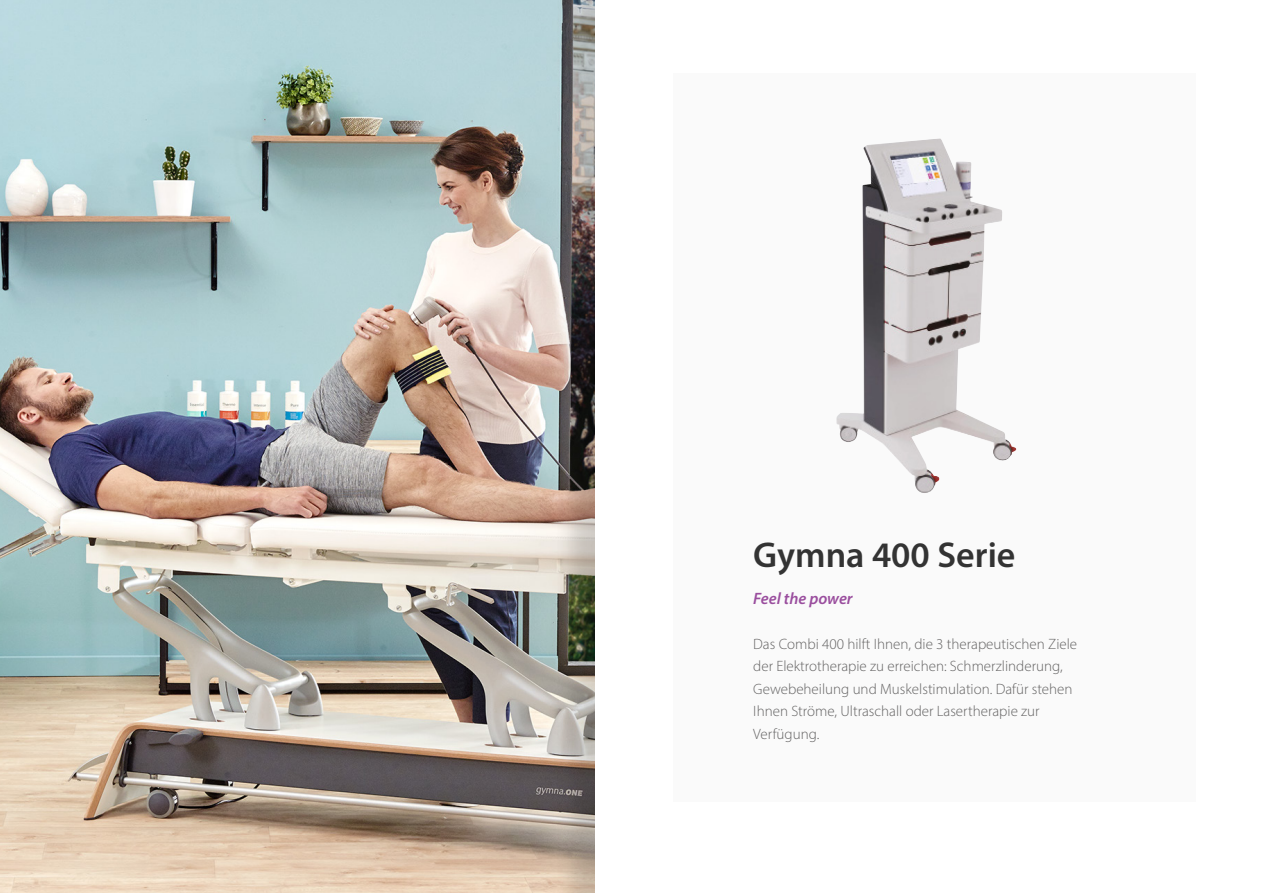
<style>
.page{position:relative;width:1263px;height:893px;background:#fff}
.page>*{position:absolute;margin:0;border:0;box-sizing:border-box;transform-origin:0 0}
.t1{font:600 36px "Myriad Pro";color:#333}
.t2{font:italic 600 16.5px "Myriad Pro";color:#9a4e9e}
.t3{font:300 15px/22.5px "Myriad Pro";color:#646363}
</style>
<div class="page">
<img style="left:0;top:0;width:554px;height:893px">
<div style="left:554px;top:0;width:703px;height:893px;background:#000;opacity:.15"></div>
<div style="left:595px;top:0;width:667px;height:893px;background:#fff"></div>
<div style="left:673px;top:73px;width:522px;height:728px;background:#fafafa"></div>
<img style="left:836px;top:138px;width:181px;height:355px">
<h1 class="t1" style="left:753px;top:531px;width:264px">Gymna 400 Serie</h1>
<p class="t2" style="left:753px;top:588px;width:101px">Feel the power</p>
<p class="t3" style="left:753px;top:632px;width:325px">Das Combi 400 hilft Ihnen, die 3 therapeutischen Ziele der Elektrotherapie zu erreichen: Schmerzlinderung, Gewebeheilung und Muskelstimulation. Dafür stehen Ihnen Ströme, Ultraschall oder Lasertherapie zur Verfügung.</p>
</div>
